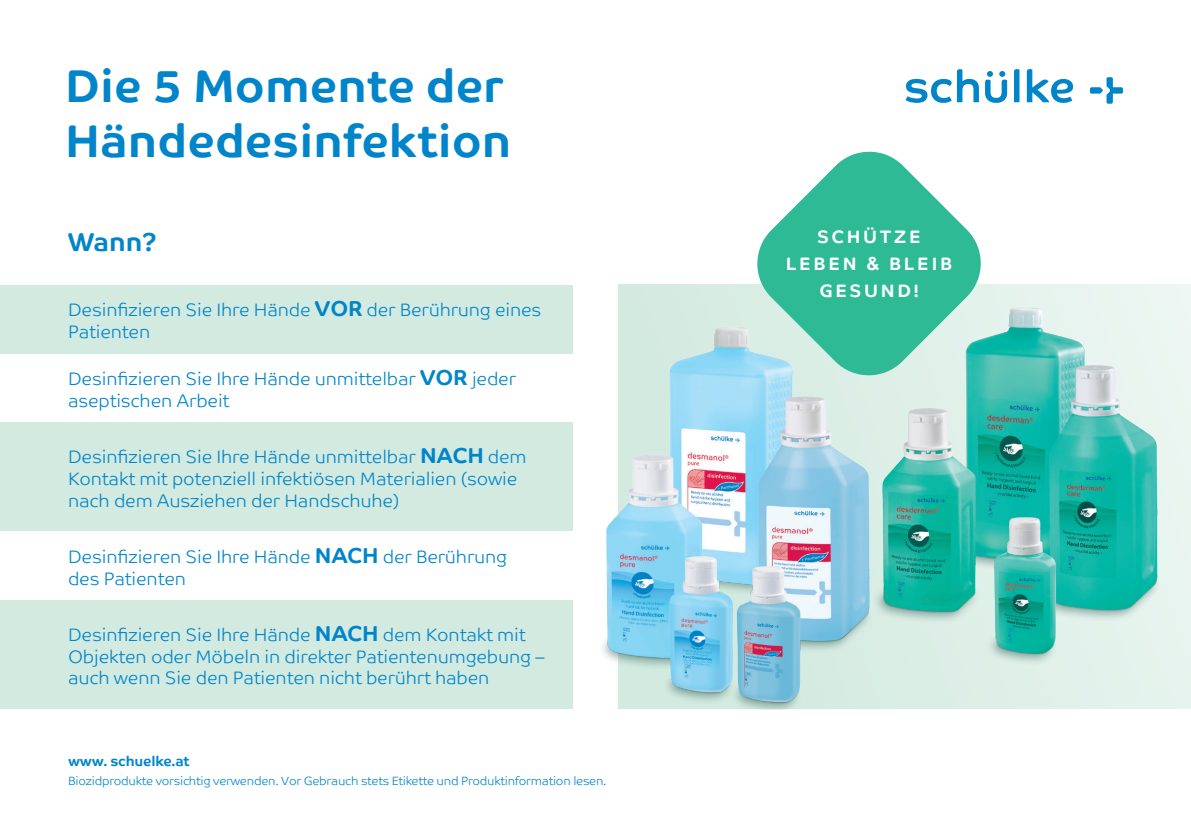
<style>
.page{position:relative;width:1191px;height:840px;background:#fff}
.page>*{position:absolute;margin:0;border:0;box-sizing:border-box;transform-origin:0 0}
.t1{font:700 46px/55.2px "Co Text";color:#0085cb}
.t2{font:700 26px "Co Text";color:#0085cb}
.t3{font:300 18px/21.8px "Co Text";letter-spacing:-.01em;color:#0085cb}
.t4{font:700 18px/27.2px "Co Text";letter-spacing:.15em;color:#fff;text-align:center}
.t5{font:700 14px "Co Text";letter-spacing:-.01em;color:#0085cb}
.t6{font:300 12px "Co Text";letter-spacing:-.02em;color:#0085cb}
.s1{font-weight:700;font-size:21.8px}
.s2{font-family:"Arial"}
</style>
<div class="page">
<svg style="left:757px;top:151px;width:224px;height:133px;fill:#2dba95"></svg>
<svg style="left:985px;top:71px;width:22px;height:32px"></svg>
<svg style="left:905px;top:79px;width:46px;height:24px"></svg>
<svg style="left:957px;top:69px;width:22px;height:33px"></svg>
<svg style="left:1014px;top:69px;width:5px;height:33px"></svg>
<svg style="left:1026px;top:69px;width:47px;height:34px"></svg>
<svg style="left:1090px;top:77px;width:33px;height:27px"></svg>
<div style="left:0;top:284px;width:573px;height:69px;background:#d2eae0"></div>
<div style="left:0;top:422px;width:573px;height:109px;background:#d2eae0"></div>
<div style="left:0;top:600px;width:573px;height:108px;background:#d2eae0"></div>
<img style="left:561px;top:284px;width:630px;height:424px">
<h1 class="t1" style="left:65px;top:58px;width:448px">Die 5 Momente der<br>Händedesinfektion</h1>
<h2 class="t2" style="left:68px;top:226px;width:90px">Wann?</h2>
<p class="t3" style="left:68px;top:299px;width:475px">Desinfizieren Sie Ihre Hände <span class="s1">VOR</span> der Berührung eines<br>Patienten</p>
<p class="t3" style="left:68px;top:368px;width:449px">Desinfizieren Sie Ihre Hände unmittelbar <span class="s1">VOR</span> jeder aseptischen Arbeit</p>
<p class="t3" style="left:68px;top:446px;width:460px">Desinfizieren Sie Ihre Hände unmittelbar <span class="s1">NACH</span> dem<br>Kontakt mit potenziell infektiösen Materialien (sowie nach dem Ausziehen der Handschuhe)</p>
<p class="t3" style="left:68px;top:545px;width:441px">Desinfizieren Sie Ihre Hände <span class="s1">NACH</span> der Berührung des Patienten</p>
<p class="t3" style="left:68px;top:623px;width:478px">Desinfizieren Sie Ihre Hände <span class="s1">NACH</span> dem Kontakt mit<br>Objekten oder Möbeln in direkter Patientenumgebung – auch wenn Sie den Patienten nicht berührt haben</p>
<p class="t5" style="left:69px;top:752px;width:123px">www. schuelke.at</p>
<p class="t6" style="left:68px;top:773px;width:540px">Biozidprodukte vorsichtig verwenden. Vor Gebrauch stets Etikette und Produktinformation lesen.</p>
<p class="t4" style="left:785px;top:223px;width:168px">SCHÜTZE<br>LEBEN <span class="s2">&amp;</span> BLEIB<br>GESUND!</p>
</div>
